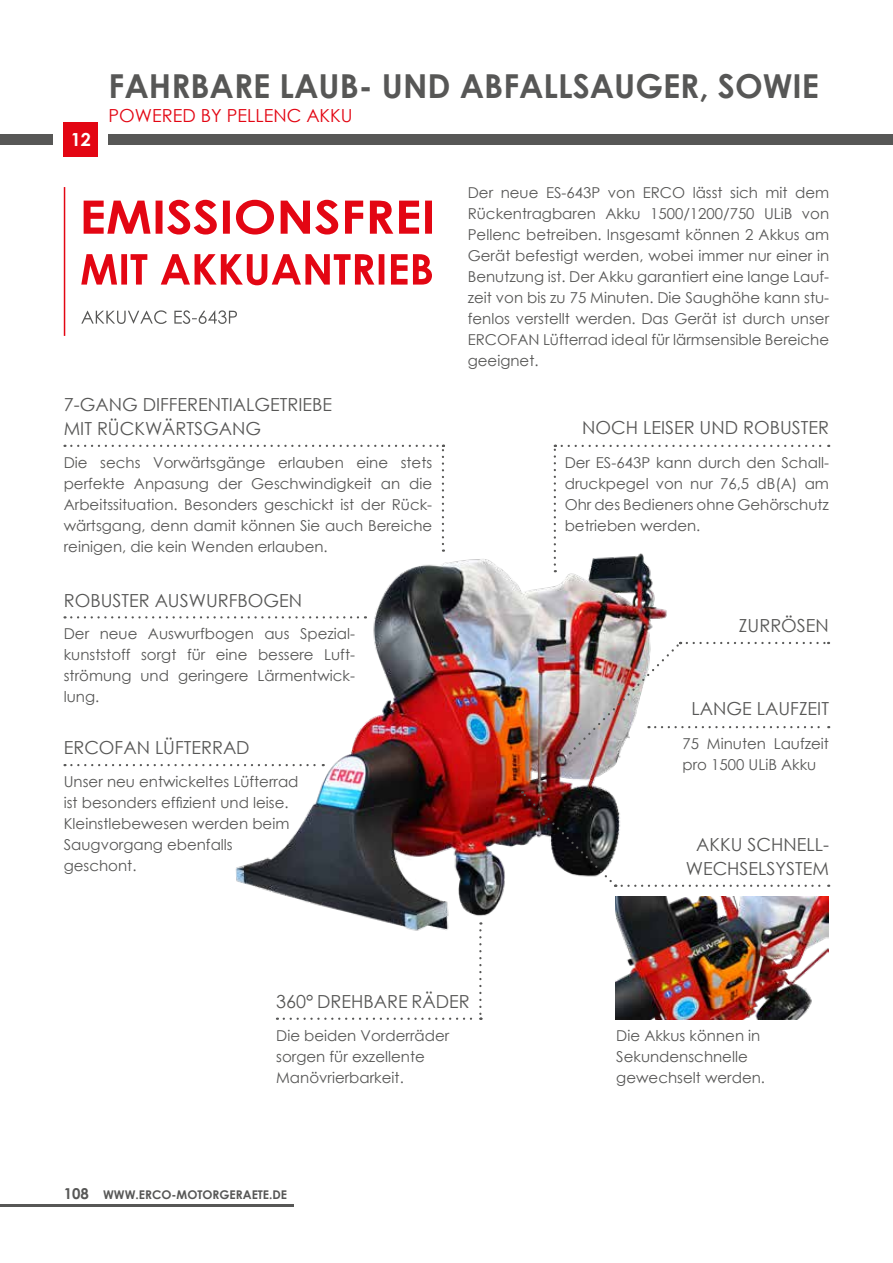
<style>
.page{position:relative;width:893px;height:1263px;background:#fff}
.page>*{position:absolute;margin:0;border:0;box-sizing:border-box;transform-origin:0 0}
.t1{font:700 33px "Century Gothic";color:#575756}
.t2{font:18px/24px "Century Gothic";color:#575756}
.t3{font:18px "Century Gothic";color:#e30613}
.t4{font:700 18px "Century Gothic";color:#fff}
.t5{font:15px/21px "Century Gothic";color:#575756}
.t6{font:700 12px "Century Gothic";color:#575756}
.s1{font-size:15px}
</style>
<div class="page">
<div style="left:109px;top:134px;width:784px;height:11px;background:#575756"></div>
<div style="left:0;top:134px;width:53px;height:11px;background:#575756"></div>
<div style="left:64px;top:122px;width:34px;height:35px;background:#e30613"></div>
<svg style="left:81px;top:310px;width:156px;height:14px"></svg>
<img style="left:616px;top:897px;width:213px;height:122px">
<img style="left:220px;top:543px;width:449px;height:397px">
<svg style="left:562px;top:445px;width:267px;height:2px"></svg>
<svg style="left:554px;top:445px;width:2px;height:127px"></svg>
<svg style="left:71px;top:445px;width:373px;height:107px"></svg>
<svg style="left:65px;top:616px;width:301px;height:2px"></svg>
<svg style="left:521px;top:791px;width:95px;height:96px"></svg>
<svg style="left:622px;top:885px;width:207px;height:2px"></svg>
<svg style="left:65px;top:764px;width:259px;height:2px"></svg>
<svg style="left:570px;top:642px;width:259px;height:112px"></svg>
<svg style="left:284px;top:930px;width:197px;height:90px"></svg>
<hr style="left:64px;top:187px;width:1px;height:149px;background:#e30613">
<hr style="left:0;top:1204px;width:294px;height:3px;background:#575756">
<svg style="left:81px;top:254px;width:351px;height:31px"></svg>
<svg style="left:84px;top:200px;width:348px;height:35px"></svg>
<p class="t4" style="left:71px;top:126px;width:22px">12</p>
<h1 class="t1" style="left:109px;top:61px;width:712px">FAHRBARE LAUB- UND ABFALLSAUGER, SOWIE</h1>
<p class="t3" style="left:109px;top:103px;width:246px">POWERED BY PELLENC AKKU</p>
<p class="t5" style="left:468px;top:182px;width:363px;text-align:justify">Der neue ES-643P von ERCO lässt sich mit dem Rückentragbaren Akku 1500/1200/750 ULiB von Pellenc betreiben. Insgesamt können 2 Akkus am Gerät befestigt werden, wobei immer nur einer in Benutzung ist. Der Akku garantiert eine lange Lauf&shy;zeit von bis zu 75 Minuten. Die Saughöhe kann stu&shy;fenlos verstellt werden. Das Gerät ist durch unser ERCOFAN Lüfterrad ideal für lärmsensible Bereiche geeignet.</p>
<p class="t2" style="left:64px;top:392px;width:270px">7-GANG DIFFERENTIALGETRIEBE<br>MIT RÜCKWÄRTSGANG</p>
<p class="t5" style="left:64px;top:452px;width:370px;text-align:justify">Die sechs Vorwärtsgänge erlauben eine stets perfekte Anpasung der Geschwindigkeit an die Arbeitssituation. Besonders geschickt ist der Rück&shy;wärtsgang, denn damit können Sie auch Bereiche reinigen, die kein Wenden erlauben.</p>
<p class="t2" style="left:64px;top:588px;width:240px">ROBUSTER AUSWURFBOGEN</p>
<p class="t5" style="left:64px;top:623px;width:293px;text-align:justify">Der neue Auswurfbogen aus Spezial&shy;kunststoff sorgt für eine bessere Luft&shy;strömung und geringere Lärmentwick&shy;lung.</p>
<p class="t2" style="left:64px;top:736px;width:187px">ERCOFAN LÜFTERRAD</p>
<p class="t5" style="left:64px;top:771px;width:236px">Unser neu entwickeltes Lüfterrad ist besonders effizient und leise.<br>Kleinstlebewesen werden beim<br>Saugvorgang ebenfalls geschont.</p>
<p class="t2" style="left:276px;top:989px;width:195px">360° DREHBARE RÄDER</p>
<p class="t5" style="left:276px;top:1024px;width:175px">Die beiden Vorderräder sorgen für exzellente<br>Manövrierbarkeit.</p>
<p class="t6" style="left:64px;top:1186px;width:225px"><span class="s1">108</span> WWW.ERCO-MOTORGERAETE.DE</p>
<p class="t2" style="left:582px;top:415px;width:248px">NOCH LEISER UND ROBUSTER</p>
<p class="t5" style="left:565px;top:452px;width:266px;text-align:justify">Der ES-643P kann durch den Schall&shy;druckpegel von nur 76,5 dB(A) am Ohr des Bedieners ohne Gehörschutz betrieben werden.</p>
<p class="t2" style="left:739px;top:613px;width:91px">ZURRÖSEN</p>
<p class="t2" style="left:691px;top:696px;width:139px">LANGE LAUFZEIT</p>
<p class="t5" style="left:682px;top:733px;width:148px">75 Minuten Laufzeit pro 1500 ULiB Akku</p>
<p class="t2" style="left:686px;top:832px;width:145px;text-align:center">AKKU SCHNELL-<br>WECHSELSYSTEM</p>
<p class="t5" style="left:616px;top:1024px;width:150px">Die Akkus können in<br>Sekundenschnelle gewechselt werden.</p>
</div>
